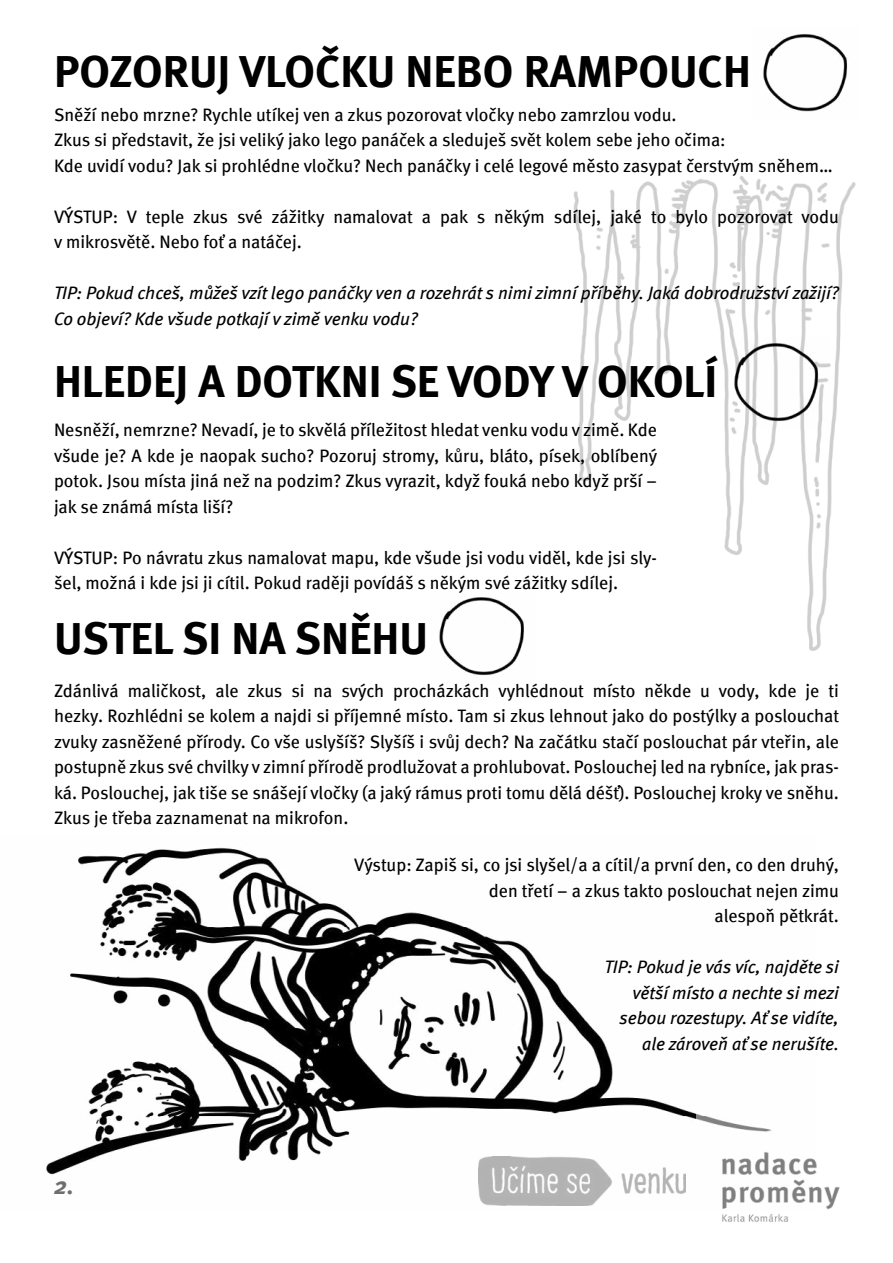
<style>
.page{position:relative;width:893px;height:1263px;background:#fff}
.page>*{position:absolute;margin:0;border:0;box-sizing:border-box;transform-origin:0 0}
.t1{font:45px "Meta Bold CELF";color:#000}
.t2{font:italic 24px "Meta Bold CE";color:#6d6e71}
.t3{font:18px/25.5px "Meta Book CE";color:#000}
.t4{font:italic 18px/25.5px "Meta Book CE";color:#000;text-align:right}
</style>
<div class="page">
<img style="left:46px;top:847px;width:651px;height:359px">
<img style="left:573px;top:175px;width:283px;height:476px">
<img style="left:697px;top:1114px;width:143px;height:108px">
<img style="left:763px;top:34px;width:85px;height:78px">
<img style="left:725px;top:337px;width:104px;height:92px">
<img style="left:439px;top:597px;width:85px;height:79px">
<img style="left:478px;top:1156px;width:207px;height:49px">
<h1 class="t1" style="left:54px;top:43px;width:698px">POZORUJ VLOČKU NEBO RAMPOUCH</h1>
<p class="t3" style="left:54px;top:102px;width:780px">Sněží nebo mrzne? Rychle utíkej ven a zkus pozorovat vločky nebo zamrzlou vodu.<br>Zkus si představit, že jsi veliký jako lego panáček a sleduješ svět kolem sebe jeho očima:<br>Kde uvidí vodu? Jak si prohlédne vločku? Nech panáčky i celé legové město zasypat čerstvým sněhem…</p>
<p class="t3" style="left:54px;top:204px;width:786px">VÝSTUP: V teple zkus své zážitky namalovat a pak s někým sdílej, jaké to bylo pozorovat vodu v mikrosvětě. Nebo foť a natáčej.</p>
<p class="t4" style="left:54px;top:280px;width:786px;text-align:left">TIP: Pokud chceš, můžeš vzít lego panáčky ven a rozehrát s nimi zimní příběhy. Jaká dobrodružství zažijí?<br>Co objeví? Kde všude potkají v zimě venku vodu?</p>
<h1 class="t1" style="left:54px;top:353px;width:665px">HLEDEJ A DOTKNI SE VODY V OKOLÍ</h1>
<p class="t3" style="left:54px;top:418px;width:605px;text-align:justify">Nesněží, nemrzne? Nevadí, je to skvělá příležitost hledat venku vodu v zimě. Kde všude je? A kde je naopak sucho? Pozoruj stromy, kůru, bláto, písek, oblíbený potok. Jsou místa jiná než na podzim? Zkus vyrazit, když fouká nebo když prší – jak se známá místa liší?</p>
<p class="t3" style="left:54px;top:545px;width:604px">VÝSTUP: Po návratu zkus namalovat mapu, kde všude jsi vodu viděl, kde jsi sly&shy;šel, možná i kde jsi ji cítil. Pokud raději povídáš s někým své zážitky sdílej.</p>
<h1 class="t1" style="left:54px;top:610px;width:376px">USTEL SI NA SNĚHU</h1>
<p class="t3" style="left:54px;top:678px;width:787px;text-align:justify">Zdánlivá maličkost, ale zkus si na svých procházkách vyhlédnout místo někde u vody, kde je ti hezky. Rozhlédni se kolem a najdi si příjemné místo. Tam si zkus lehnout jako do postýlky a poslouchat zvuky zasněžené přírody. Co vše uslyšíš? Slyšíš i svůj dech? Na začátku stačí poslouchat pár vteřin, ale postupně zkus své chvilky v zimní přírodě prodlužovat a prohlubovat. Poslouchej led na rybníce, jak pras&shy;ká. Poslouchej, jak tiše se snášejí vločky (a jaký rámus proti tomu dělá déšť). Poslouchej kroky ve sněhu.<br>Zkus je třeba zaznamenat na mikrofon.</p>
<p class="t3" style="left:354px;top:852px;width:486px;text-align:right">Výstup: Zapiš si, co jsi slyšel/a a cítil/a první den, co den druhý, den třetí – a zkus takto poslouchat nejen zimu<br>alespoň pětkrát.</p>
<p class="t4" style="left:605px;top:954px;width:236px">TIP: Pokud je vás víc, najděte si větší místo a nechte si mezi sebou rozestupy. Ať se vidíte, ale zároveň ať se nerušíte.</p>
<h2 class="t2" style="left:54px;top:1171px;width:21px">2.</h2>
</div>
